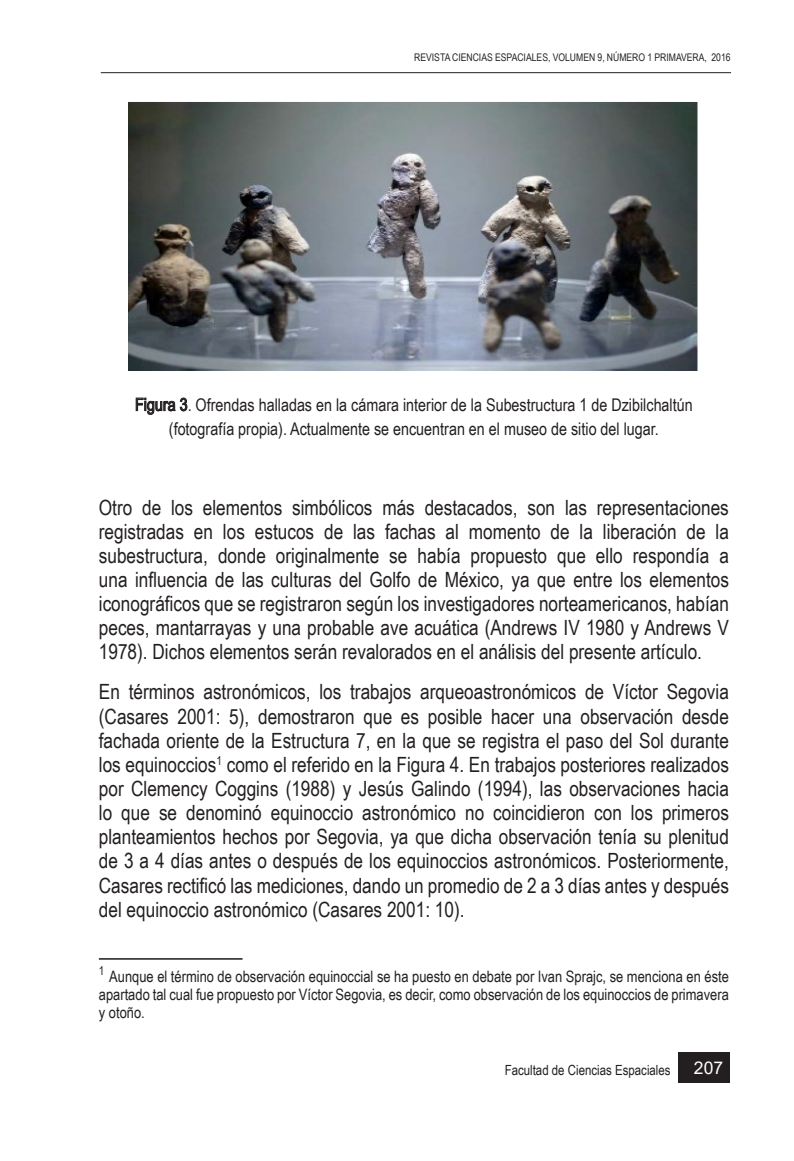
<style>
.page{position:relative;width:794px;height:1161px;background:#fff}
.page>*{position:absolute;margin:0;border:0;box-sizing:border-box;transform-origin:0 0}
.Subtitulo{font:21px/24.2px "Arial Narrow";color:#231f20;text-align:justify}
.Subtitulo-2{font:17.5px "Arial Narrow";color:#231f20}
.t1{font:17.5px "Arial";color:#fff}
.Subtitulo-3{font:15.75px/18.2px "Arial Narrow";color:#231f20;text-align:justify}
.t2{font:14px "Arial Narrow";color:#231f20}
.t3{font:10.5px "Arial Narrow";color:#231f20}
</style>
<div class="page">
<div style="left:678px;top:1052px;width:51px;height:30px;background:#231f20"></div>
<hr style="left:101px;top:72px;width:630px;height:1px;background:#231f20">
<hr style="left:99px;top:958px;width:143px;height:2px;background:#231f20">
<img style="left:128px;top:102px;width:570px;height:268px">
<svg style="left:136px;top:398px;width:51px;height:17px"></svg>
<p class="t3" style="left:414px;top:50px;width:318px">REVISTA CIENCIAS ESPACIALES, VOLUMEN 9, NÚMERO 1 PRIMAVERA, 2016</p>
<p class="Subtitulo-2" style="left:135px;top:392px;width:559px">Figura 3. Ofrendas halladas en la cámara interior de la Subestructura 1 de Dzibilchaltún</p>
<p class="Subtitulo-2" style="left:169px;top:416px;width:491px">(fotografía propia). Actualmente se encuentran en el museo de sitio del lugar.</p>
<p class="Subtitulo" style="left:99px;top:494px;width:631px">Otro de los elementos simbólicos más destacados, son las representaciones registradas en los estucos de las fachas al momento de la liberación de la subestructura, donde originalmente se había propuesto que ello respondía a una influencia de las culturas del Golfo de México, ya que entre los elementos iconográficos que se registraron según los investigadores norteamericanos, habían peces, mantarrayas y una probable ave acuática (Andrews IV 1980 y Andrews V 1978). Dichos elementos serán revalorados en el análisis del presente artículo.</p>
<p class="Subtitulo" style="left:99px;top:679px;width:631px">En términos astronómicos, los trabajos arqueoastronómicos de Víctor Segovia (Casares 2001: 5), demostraron que es posible hacer una observación desde fachada oriente de la Estructura 7, en la que se registra el paso del Sol durante los equinoccios<sup>1</sup> como el referido en la Figura 4. En trabajos posteriores realizados por Clemency Coggins (1988) y Jesús Galindo (1994), las observaciones hacia lo que se denominó equinoccio astronómico no coincidieron con los primeros planteamientos hechos por Segovia, ya que dicha observación tenía su plenitud de 3 a 4 días antes o después de los equinoccios astronómicos. Posteriormente, Casares rectificó las mediciones, dando un promedio de 2 a 3 días antes y después del equinoccio astronómico (Casares 2001: 10).</p>
<p class="Subtitulo-3" style="left:99px;top:966px;width:631px"><sup>1</sup> Aunque el término de observación equinoccial se ha puesto en debate por Ivan Sprajc, se menciona en éste apartado tal cual fue propuesto por Víctor Segovia, es decir, como observación de los equinoccios de primavera y otoño.</p>
<p class="t2" style="left:505px;top:1060px;width:167px">Facultad de Ciencias Espaciales</p>
<p class="t1" style="left:694px;top:1056px;width:31px">207</p>
</div>
